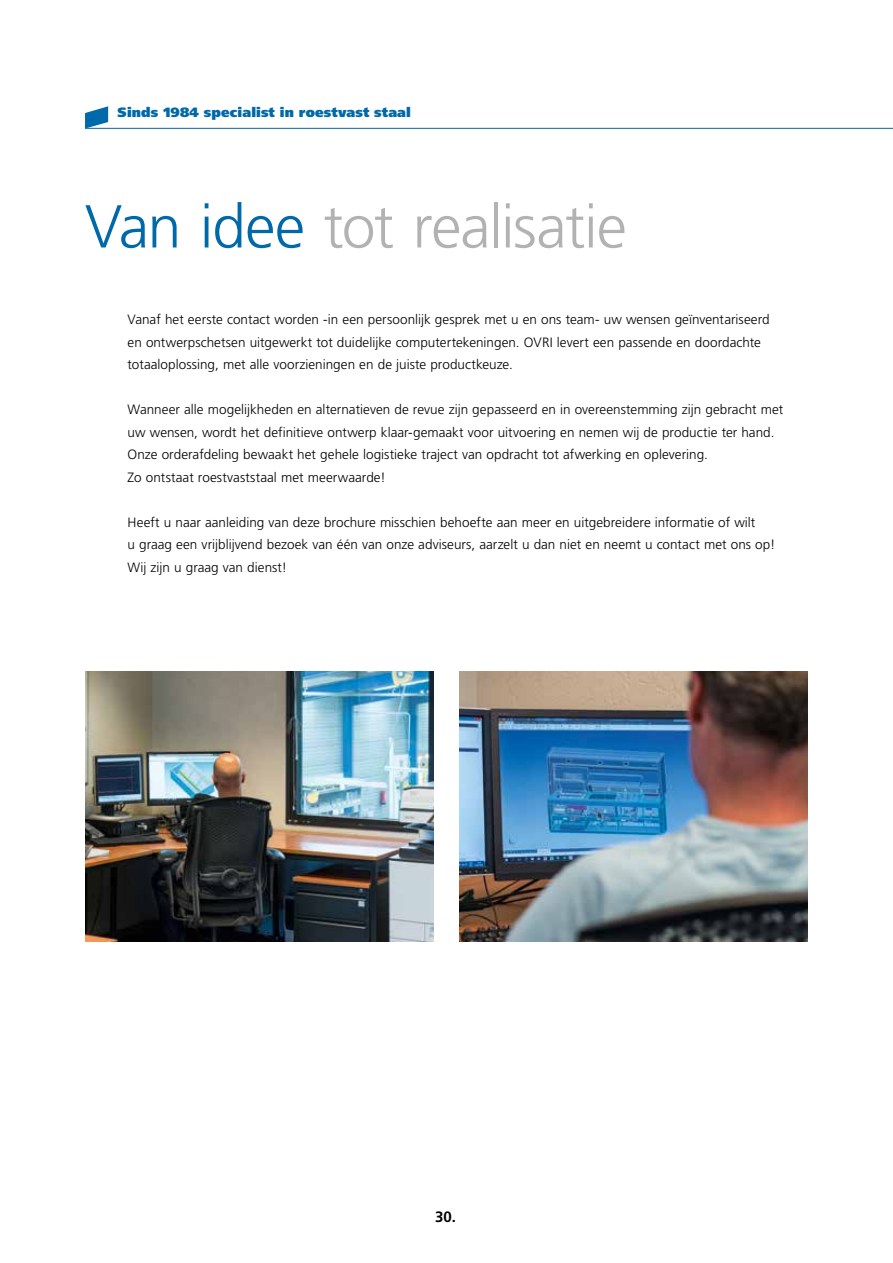
<style>
.page{position:relative;width:893px;height:1263px;background:#fff}
.page>*{position:absolute;margin:0;border:0;box-sizing:border-box;transform-origin:0 0}
.t1{font:300 60.45px "Frutiger";letter-spacing:-.02em;color:#b3b2b2}
.t2{font:700 15px "Frutiger";color:#000}
.t3{font:300 13.5px/22.5px "Frutiger";letter-spacing:.005em;color:#000}
.t4{font:900 13.5px "Frutiger";letter-spacing:.01em;color:#0069a9}
.s1{color:#0069a9}
</style>
<div class="page">
<svg style="left:85px;top:106px;width:23px;height:22px"></svg>
<hr style="left:85px;top:128px;width:808px;height:1px;background:#0069a9">
<img style="left:85px;top:672px;width:349px;height:269px">
<img style="left:459px;top:672px;width:349px;height:269px">
<p class="t4" style="left:118px;top:104px;width:295px">Sinds 1984 specialist in roestvast staal</p>
<h1 class="t1" style="left:85px;top:192px;width:543px"><span class="s1">Van idee</span> tot realisatie</h1>
<p class="t3" style="left:128px;top:308px;width:644px">Vanaf het eerste contact worden -in een persoonlijk gesprek met u en ons team- uw wensen geïnventariseerd en ontwerpschetsen uitgewerkt tot duidelijke computertekeningen. OVRI levert een passende en doordachte totaaloplossing, met alle voorzieningen en de juiste productkeuze.</p>
<p class="t3" style="left:128px;top:398px;width:657px">Wanneer alle mogelijkheden en alternatieven de revue zijn gepasseerd en in overeenstemming zijn gebracht met uw wensen, wordt het definitieve ontwerp klaar-gemaakt voor uitvoering en nemen wij de productie ter hand.<br>Onze orderafdeling bewaakt het gehele logistieke traject van opdracht tot afwerking en oplevering.<br>Zo ontstaat roestvaststaal met meerwaarde!</p>
<p class="t3" style="left:128px;top:511px;width:649px">Heeft u naar aanleiding van deze brochure misschien behoefte aan meer en uitgebreidere informatie of wilt<br>u graag een vrijblijvend bezoek van één van onze adviseurs, aarzelt u dan niet en neemt u contact met ons op!<br>Wij zijn u graag van dienst!</p>
<p class="t2" style="left:435px;top:1208px;width:22px">30.</p>
</div>
